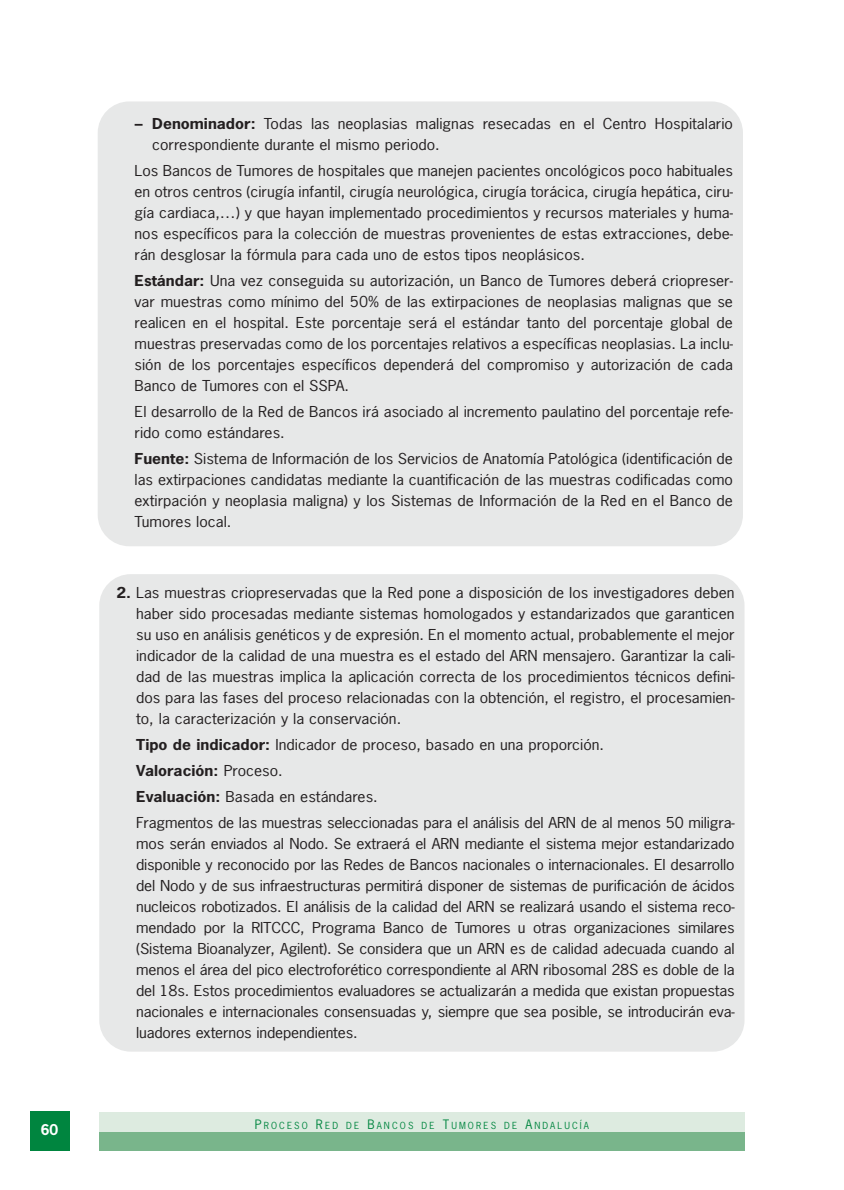
<style>
.page{position:relative;width:844px;height:1190px;background:#fff}
.page>*{position:absolute;margin:0;border:0;box-sizing:border-box;transform-origin:0 0}
.t1{font:14.17px/21px "News Gothic";color:#231f20;text-align:justify;scale:1.11 1}
.t2{font:700 14px "News Gothic";color:#fff}
.t3{font:9.1px "News Gothic";letter-spacing:.23em;color:#00853f}
.s1{font-weight:700}
.s2{font-size:12.25px}
</style>
<div class="page">
<div style="left:30px;top:1111px;width:39px;height:40px;background:#00853f"></div>
<div style="left:99px;top:1131px;width:645px;height:20px;background:#79b58b"></div>
<div style="left:99px;top:1112px;width:645px;height:19px;background:#ddebe0"></div>
<div style="left:98px;top:101px;width:645px;height:445px;background:#e7e8e8;border-radius:32px"></div>
<div style="left:99px;top:574px;width:645px;height:478px;background:#e7e8e8;border-radius:32px"></div>
<p class="t2" style="left:41px;top:1124px;width:19px">60</p>
<p class="t1" style="left:152px;top:114px;width:524px;text-indent:-18px"><span class="s1">– Denominador:</span> Todas las neoplasias malignas resecadas en el Centro Hospitalario correspondiente durante el mismo periodo.</p>
<p class="t1" style="left:134px;top:161px;width:540px">Los Bancos de Tumores de hospitales que manejen pacientes oncológicos poco habituales en otros centros (cirugía infantil, cirugía neurológica, cirugía torácica, cirugía hepática, ciru&shy;gía cardiaca,…) y que hayan implementado procedimientos y recursos materiales y huma&shy;nos específicos para la colección de muestras provenientes de estas extracciones, debe&shy;rán desglosar la fórmula para cada uno de estos tipos neoplásicos.</p>
<p class="t1" style="left:134px;top:271px;width:540px"><span class="s1">Estándar:</span> Una vez conseguida su autorización, un Banco de Tumores deberá criopreser&shy;var muestras como mínimo del 50% de las extirpaciones de neoplasias malignas que se realicen en el hospital. Este porcentaje será el estándar tanto del porcentaje global de muestras preservadas como de los porcentajes relativos a específicas neoplasias. La inclu&shy;sión de los porcentajes específicos dependerá del compromiso y autorización de cada Banco de Tumores con el SSPA.</p>
<p class="t1" style="left:134px;top:402px;width:540px">El desarrollo de la Red de Bancos irá asociado al incremento paulatino del porcentaje refe&shy;rido como estándares.</p>
<p class="t1" style="left:134px;top:449px;width:540px"><span class="s1">Fuente:</span> Sistema de Información de los Servicios de Anatomía Patológica (identificación de las extirpaciones candidatas mediante la cuantificación de las muestras codificadas como extirpación y neoplasia maligna) y los Sistemas de Información de la Red en el Banco de Tumores local.</p>
<p class="t1" style="left:136px;top:583px;width:540px;text-indent:-20px"><span class="s1">2.</span> Las muestras criopreservadas que la Red pone a disposición de los investigadores deben haber sido procesadas mediante sistemas homologados y estandarizados que garanticen su uso en análisis genéticos y de expresión. En el momento actual, probablemente el mejor indicador de la calidad de una muestra es el estado del ARN mensajero. Garantizar la cali&shy;dad de las muestras implica la aplicación correcta de los procedimientos técnicos defini&shy;dos para las fases del proceso relacionadas con la obtención, el registro, el procesamien&shy;to, la caracterización y la conservación.</p>
<p class="t1" style="left:136px;top:733px;width:540px;line-height:25.9px;text-align:left"><span class="s1">Tipo de indicador:</span> Indicador de proceso, basado en una proporción.<br><span class="s1">Valoración:</span> Proceso.<br><span class="s1">Evaluación:</span> Basada en estándares.<br>Fragmentos de las muestras seleccionadas para el análisis del ARN de al menos 50 miligra-</p>
<p class="t1" style="left:136px;top:834px;width:540px">mos serán enviados al Nodo. Se extraerá el ARN mediante el sistema mejor estandarizado disponible y reconocido por las Redes de Bancos nacionales o internacionales. El desarrollo del Nodo y de sus infraestructuras permitirá disponer de sistemas de purificación de ácidos nucleicos robotizados. El análisis de la calidad del ARN se realizará usando el sistema reco&shy;mendado por la RITCCC, Programa Banco de Tumores u otras organizaciones similares (Sistema Bioanalyzer, Agilent). Se considera que un ARN es de calidad adecuada cuando al menos el área del pico electroforético correspondiente al ARN ribosomal 28S es doble de la del 18s. Estos procedimientos evaluadores se actualizarán a medida que existan propuestas nacionales e internacionales consensuadas y, siempre que sea posible, se introducirán eva&shy;luadores externos independientes.</p>
<p class="t3" style="left:255px;top:1122px;width:336px"><span class="s2">P</span>ROCESO <span class="s2">R</span>ED DE <span class="s2">B</span>ANCOS DE <span class="s2">T</span>UMORES DE <span class="s2">A</span>NDALUCÍA</p>
</div>
